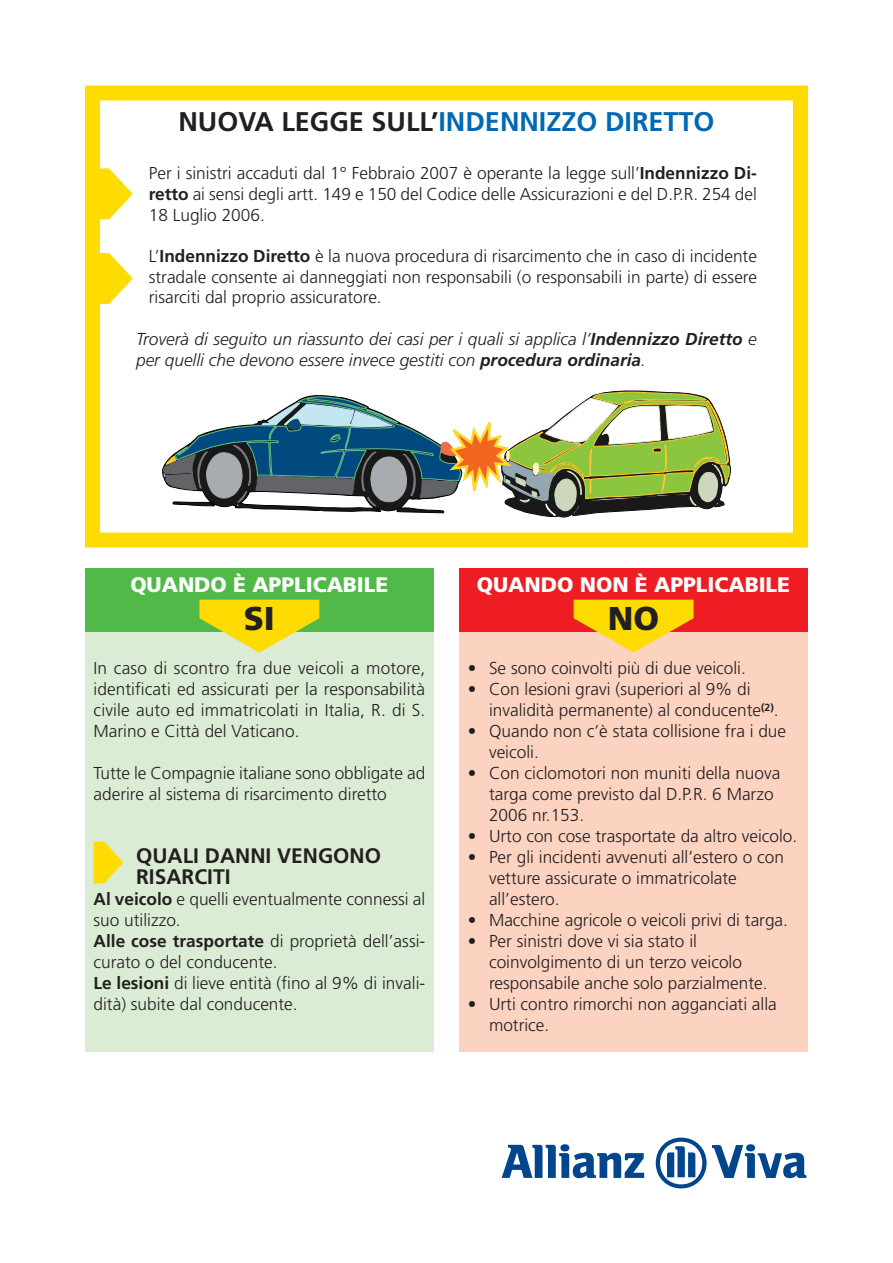
<style>
.page{position:relative;width:893px;height:1263px;background:#fff}
.page>*{position:absolute;margin:0;border:0;box-sizing:border-box;transform-origin:0 0}
.t1{font:900 33px "Frutiger";color:#231f20}
.t2{font:700 27px "Frutiger";color:#0168b3}
.t3{font:900 21px "Frutiger";letter-spacing:-.005em;color:#fff}
.t4{font:700 21px/21px "Frutiger";color:#231f20}
.t5{font:300 17.25px/21px "Frutiger";color:#231f20}
.t6{font:italic 300 17.25px/20.7px "Frutiger";color:#231f20}
.s1{color:#231f20}
.s2{font-weight:700}
</style>
<div class="page">
<svg style="left:502px;top:1144px;width:142px;height:34px"></svg>
<svg style="left:656px;top:1137px;width:150px;height:51px"></svg>
<div style="left:459px;top:632px;width:349px;height:420px;background:#fcd2c0"></div>
<div style="left:85px;top:632px;width:349px;height:420px;background:#dbecd4"></div>
<div style="left:85px;top:569px;width:349px;height:63px;background:#51b948"></div>
<svg style="left:199px;top:600px;width:120px;height:53px"></svg>
<svg style="left:94px;top:842px;width:29px;height:42px"></svg>
<div style="left:85px;top:86px;width:723px;height:462px;border:15px solid #ffdc01"></div>
<svg style="left:162px;top:391px;width:569px;height:126px"></svg>
<svg style="left:96px;top:168px;width:37px;height:51px"></svg>
<svg style="left:96px;top:253px;width:37px;height:51px"></svg>
<div style="left:459px;top:569px;width:349px;height:63px;background:#ee1d23"></div>
<svg style="left:574px;top:600px;width:119px;height:53px"></svg>
<h2 class="t2" style="left:178px;top:111px;width:538px"><span class="s1">NUOVA LEGGE SULL’</span>INDENNIZZO DIRETTO</h2>
<p class="t5" style="left:149px;top:164px;width:610px;text-align:justify">Per i sinistri accaduti dal 1° Febbraio 2007 è operante la legge sull’<span class="s2">Indennizzo Di&shy;retto</span> ai sensi degli artt. 149 e 150 del Codice delle Assicurazioni e del D.P.R. 254 del 18 Luglio 2006.</p>
<p class="t5" style="left:149px;top:247px;width:610px;text-align:justify">L’<span class="s2">Indennizzo Diretto</span> è la nuova procedura di risarcimento che in caso di incidente stradale consente ai danneggiati non responsabili (o responsabili in parte) di essere risarciti dal proprio assicuratore.</p>
<p class="t6" style="left:136px;top:330px;width:622px">Troverà di seguito un riassunto dei casi per i quali si applica l’<span class="s2">Indennizzo Diretto</span> e per quelli che devono essere invece gestiti con <span class="s2">procedura ordinaria</span>.</p>
<p class="t3" style="left:130px;top:576px;width:259px">QUANDO È APPLICABILE</p>
<h1 class="t1" style="left:244px;top:605px;width:33px">SI</h1>
<p class="t5" style="left:94px;top:658px;width:333px;text-align:justify">In caso di scontro fra due veicoli a motore, identificati ed assicurati per la responsabilità civile auto ed immatricolati in Italia, R. di S.<br>Marino e Città del Vaticano.</p>
<p class="t5" style="left:94px;top:763px;width:333px">Tutte le Compagnie italiane sono obbligate ad aderire al sistema di risarcimento diretto</p>
<p class="t4" style="left:136px;top:846px;width:247px">QUALI DANNI VENGONO<br>RISARCITI</p>
<p class="t5" style="left:94px;top:889px;width:333px"><span class="s2">Al veicolo</span> e quelli eventualmente connessi al suo utilizzo.<br><span class="s2">Alle cose trasportate</span> di proprietà dell’assi&shy;curato o del conducente.<br><span class="s2">Le lesioni</span> di lieve entità (fino al 9% di invali&shy;dità) subite dal conducente.</p>
<p class="t3" style="left:477px;top:576px;width:315px">QUANDO NON È APPLICABILE</p>
<h1 class="t1" style="left:608px;top:605px;width:53px">NO</h1>
<p class="t5" style="left:468px;top:658px;width:280px">• Se sono coinvolti più di due veicoli.</p>
<p class="t5" style="left:489px;top:679px;width:291px;text-indent:-21px">• Con lesioni gravi (superiori al 9% di invalidità permanente) al conducente<sup>(2)</sup>.</p>
<p class="t5" style="left:489px;top:721px;width:299px;text-indent:-21px">• Quando non c’è stata collisione fra i due veicoli.</p>
<p class="t5" style="left:489px;top:763px;width:293px;text-indent:-21px">• Con ciclomotori non muniti della nuova targa come previsto dal D.P.R. 6 Marzo<br>2006 nr.153.</p>
<p class="t5" style="left:468px;top:826px;width:331px">• Urto con cose trasportate da altro veicolo.</p>
<p class="t5" style="left:489px;top:847px;width:296px;text-indent:-21px">• Per gli incidenti avvenuti all’estero o con vetture assicurate o immatricolate all’estero.</p>
<p class="t5" style="left:468px;top:910px;width:322px">• Macchine agricole o veicoli privi di targa.</p>
<p class="t5" style="left:489px;top:931px;width:280px;text-indent:-21px">• Per sinistri dove vi sia stato il coinvolgimento di un terzo veicolo responsabile anche solo parzialmente.</p>
<p class="t5" style="left:489px;top:994px;width:289px;text-indent:-21px">• Urti contro rimorchi non agganciati alla motrice.</p>
</div>
